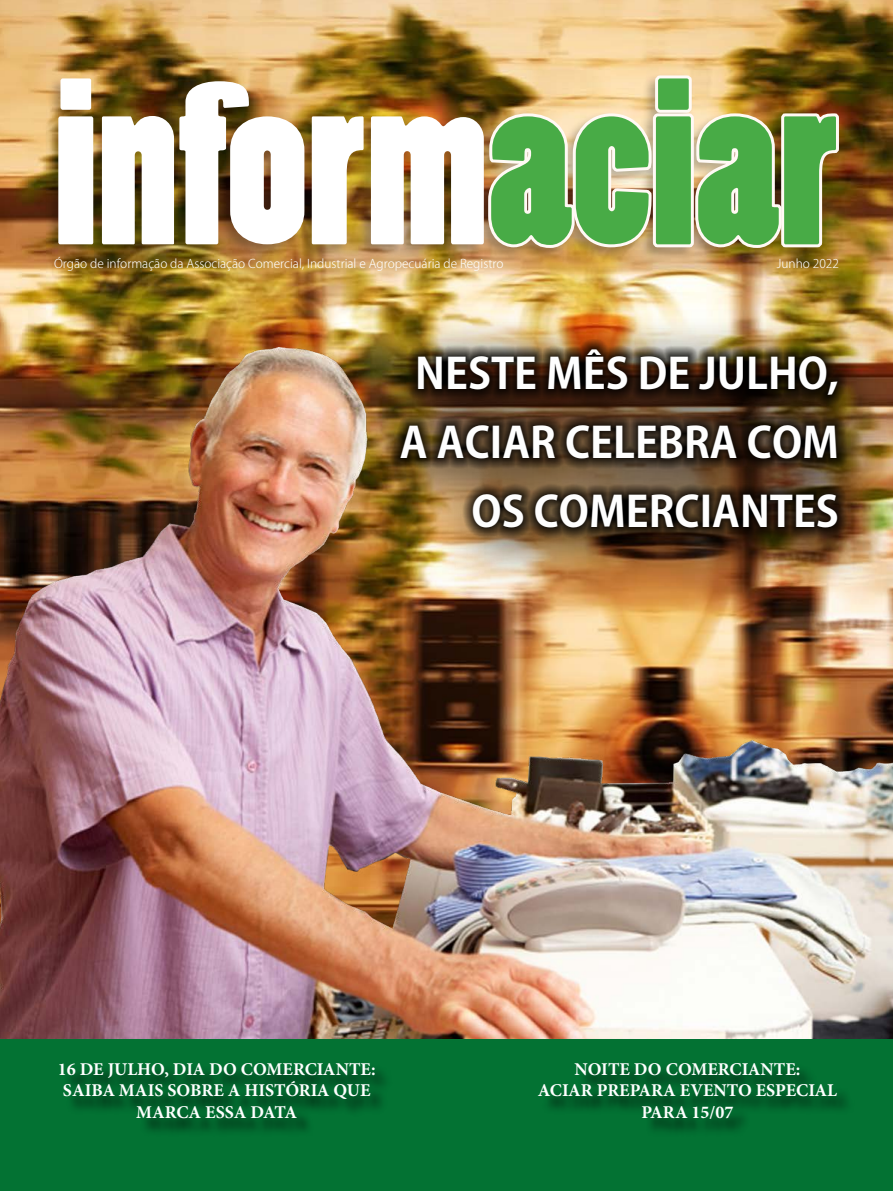
<style>
.page{position:relative;width:893px;height:1191px;background:#fff}
.page>*{position:absolute;margin:0;border:0;box-sizing:border-box;transform-origin:0 0}
.t1{font:213.15px "Poplar";color:#fff}
.t2{font:700 42px/69px "Koz Go Pr 6 N";color:#fff;text-align:right}
.t3{font:700 18px/21.6px "Minion Pro";color:#fff;text-align:center}
.t4{font:300 12px "Koz Go Pr 6 N";color:#fff}
.s1{color:#fff9f4}
</style>
<div class="page">
<img style="left:0;top:0;width:893px;height:348px">
<div style="left:44px;top:73px;width:797px;height:189px;background:#000;opacity:.27"></div>
<img style="left:360px;top:309px;width:533px;height:39px">
<img style="left:390px;top:339px;width:458px;height:9px">
<img style="left:0;top:348px;width:893px;height:691px">
<div style="left:0;top:1039px;width:893px;height:152px;background:#037233"></div>
<div style="left:63px;top:1064px;width:330px;height:72px;background:#000;opacity:.75"></div>
<div style="left:542px;top:1064px;width:313px;height:72px;background:#000;opacity:.75"></div>
<h1 class="t1" style="left:54px;top:49px;width:786px">inform<span class="s1">aciar</span></h1>
<p class="t4" style="left:54px;top:257px;width:451px">Órgão de informação da Associação Comercial, Industrial e Agropecuária de Registro</p>
<p class="t4" style="left:777px;top:257px;width:64px">Junho 2022</p>
<h2 class="t2" style="left:400px;top:340px;width:440px">NESTE MÊS DE JULHO,<br>A ACIAR CELEBRA COM<br>OS COMERCIANTES</h2>
<p class="t3" style="left:58px;top:1058px;width:319px">16 DE JULHO, DIA DO COMERCIANTE:<br>SAIBA MAIS SOBRE A HISTÓRIA QUE<br>MARCA ESSA DATA</p>
<p class="t3" style="left:538px;top:1058px;width:301px">NOITE DO COMERCIANTE:<br>ACIAR PREPARA EVENTO ESPECIAL<br>PARA 15/07</p>
</div>
